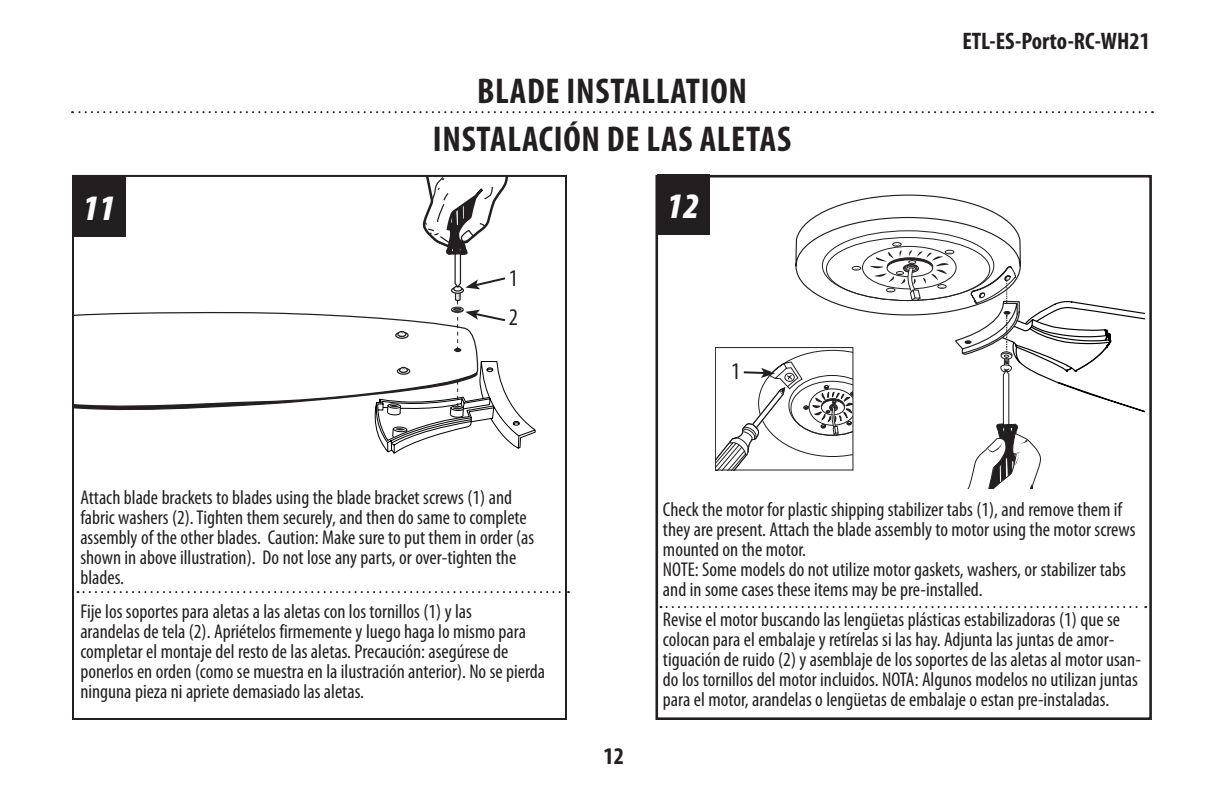
<style>
.page{position:relative;width:1224px;height:792px;background:#fff}
.page>*{position:absolute;margin:0;border:0;box-sizing:border-box;transform-origin:0 0}
.t1{font:700 condensed 36px/48px "Myriad Pro";letter-spacing:.02em;color:#231f20;text-align:center}
.t2{font:italic 900 condensed 36px "Myriad Pro";color:#fff}
.t3{font:700 condensed 24px "Myriad Pro";color:#231f20}
.t4{font:condensed 24px/39.8px "Myriad Pro";color:#231f20}
.t5{font:condensed 20px/20px "Myriad Pro";color:#231f20}
</style>
<div class="page">
<div style="left:655px;top:175px;width:497px;height:545px;border:3px solid #231f20"></div>
<div style="left:657px;top:175px;width:52px;height:60px;background:#231f20"></div>
<svg style="left:661px;top:606px;width:485px;height:2px"></svg>
<svg style="left:72px;top:111px;width:1074px;height:2px"></svg>
<svg style="left:715px;top:195px;width:430px;height:293px"></svg>
<div style="left:73px;top:177px;width:52px;height:60px;background:#231f20"></div>
<svg style="left:77px;top:591px;width:492px;height:2px"></svg>
<svg style="left:75px;top:312px;width:254px;height:99px"></svg>
<div style="left:72px;top:175px;width:495px;height:545px;border:2px solid #231f20"></div>
<svg style="left:329px;top:176px;width:207px;height:278px"></svg>
<h1 class="t2" style="left:83px;top:189px;width:34px">11</h1>
<h1 class="t1" style="left:433px;top:67px;width:360px">BLADE INSTALLATION<br>INSTALACIÓN DE LAS ALETAS</h1>
<p class="t4" style="left:509px;top:258px;width:11px">1<br>2</p>
<h1 class="t2" style="left:667px;top:187px;width:34px">12</h1>
<p class="t4" style="left:731px;top:351px;width:11px">1</p>
<p class="t3" style="left:962px;top:26px;width:189px">ETL-ES-Porto-RC-WH21</p>
<p class="t5" style="left:80px;top:488px;width:455px">Attach blade brackets to blades using the blade bracket screws (1) and fabric washers (2). Tighten them securely, and then do same to complete assembly of the other blades. Caution: Make sure to put them in order (as shown in above illustration). Do not lose any parts, or over-tighten the blades.</p>
<p class="t5" style="left:80px;top:602px;width:466px">Fije los soportes para aletas a las aletas con los tornillos (1) y las<br>arandelas de tela (2). Apriételos firmemente y luego haga lo mismo para completar el montaje del resto de las aletas. Precaución: asegúrese de ponerlos en orden (como se muestra en la ilustración anterior). No se pierda ninguna pieza ni apriete demasiado las aletas.</p>
<p class="t3" style="left:603px;top:741px;width:22px">12</p>
<p class="t5" style="left:663px;top:499px;width:474px">Check the motor for plastic shipping stabilizer tabs (1), and remove them if they are present. Attach the blade assembly to motor using the motor screws mounted on the motor.<br>NOTE: Some models do not utilize motor gaskets, washers, or stabilizer tabs and in some cases these items may be pre-installed.</p>
<p class="t5" style="left:663px;top:609px;width:479px">Revise el motor buscando las lengüetas plásticas estabilizadoras (1) que se colocan para el embalaje y retírelas si las hay. Adjunta las juntas de amor&shy;tiguación de ruido (2) y asemblaje de los soportes de las aletas al motor usan&shy;do los tornillos del motor incluidos. NOTA: Algunos modelos no utilizan juntas para el motor, arandelas o lengüetas de embalaje o estan pre-instaladas.</p>
</div>
